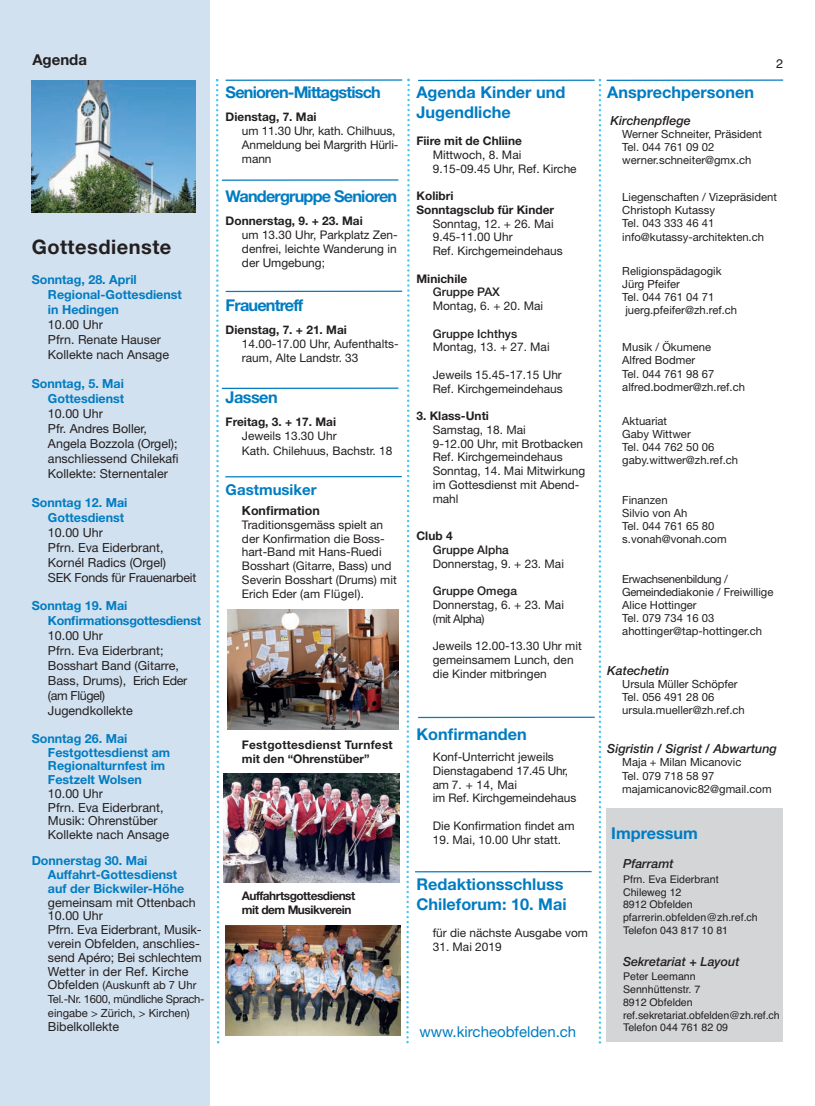
<style>
.page{position:relative;width:815px;height:1106px;background:#fff}
.page>*{position:absolute;margin:0;border:0;box-sizing:border-box;transform-origin:0 0}
.t1{font:700 20px "Helvetica Neue LT Pro";letter-spacing:.025em;color:#231f20}
.t2{font:700 16.25px/19.5px "Helvetica Neue LT Pro";color:#007cc2}
.t3{font:700 16.25px "Helvetica Neue LT Pro";letter-spacing:-.05em;color:#007cc2}
.t4{font:15px "Helvetica Neue LT Pro";color:#007cc2}
.t5{font:700 15px "Helvetica Neue LT Pro";color:#007cc2}
.t6{font:700 15px "Helvetica Neue LT Pro";color:#231f20}
.t7{font:12.5px/15px "Helvetica Neue LT Pro";color:#231f20}
.t8{font:700 12.5px/13.8px "Helvetica Neue LT Pro";color:#007cc2}
.t9{font:italic 500 12.5px "Helvetica Neue LT Pro";color:#231f20}
.t10{font:700 12.5px/15px "Helvetica Neue LT Pro";letter-spacing:-.02em;color:#007cc2}
.t11{font:700 12.5px "Helvetica Neue LT Pro";color:#231f20}
.t12{font:12.5px "Helvetica";color:#231f20}
.t13{font:11.88px/13.8px "Helvetica Neue LT Pro";color:#231f20}
.t14{font:700 11.88px/13.8px "Helvetica Neue LT Pro";color:#231f20}
.t15{font:500 11.88px "Helvetica Neue LT Pro";color:#231f20}
.t16{font:700 11.88px/13.8px "Helvetica Neue LT Pro";letter-spacing:.02em;color:#231f20}
.t17{font:700 11.88px/13.8px "Helvetica Neue LT Pro";letter-spacing:-.04em;color:#231f20}
.t18{font:11.25px/13.1px "Helvetica Neue LT Pro";color:#231f20}
.t19{font:10.62px/12.9px "Helvetica";color:#231f20}
.s1{font-size:12.5px}
</style>
<div class="page">
<div style="left:0;top:0;width:209px;height:1106px;background:#d2e1ef"></div>
<hr style="left:226px;top:79px;width:176px;height:2px;background:#007cc2">
<hr style="left:418px;top:80px;width:177px;height:1px;background:#007cc2">
<hr style="left:607px;top:79px;width:176px;height:2px;background:#007cc2">
<svg style="left:215px;top:78px;width:5px;height:965px"></svg>
<svg style="left:406px;top:78px;width:4px;height:965px"></svg>
<svg style="left:599px;top:79px;width:2px;height:964px"></svg>
<img style="left:32px;top:80px;width:163px;height:133px">
<img style="left:227px;top:609px;width:171px;height:120px">
<img style="left:224px;top:773px;width:176px;height:109px">
<img style="left:226px;top:925px;width:174px;height:110px">
<hr style="left:225px;top:476px;width:177px;height:1px;background:#007cc2">
<hr style="left:415px;top:871px;width:177px;height:1px;background:#007cc2">
<div style="left:607px;top:808px;width:176px;height:234px;background:#d4d5d7"></div>
<hr style="left:418px;top:716px;width:177px;height:2px;background:#007cc2">
<hr style="left:226px;top:291px;width:176px;height:1px;background:#007cc2">
<hr style="left:222px;top:387px;width:176px;height:2px;background:#007cc2">
<hr style="left:222px;top:179px;width:176px;height:2px;background:#007cc2">
<p class="t6" style="left:32px;top:54px;width:56px">Agenda</p>
<h1 class="t1" style="left:32px;top:240px;width:141px">Gottesdienste</h1>
<p class="t8" style="left:48px;top:273px;width:135px;line-height:15px;text-indent:-16px">Sonntag, 28. April<br>Regional-Gottesdienst in Hedingen</p>
<p class="t7" style="left:48px;top:318px;width:123px">10.00 Uhr<br>Pfrn. Renate Hauser<br>Kollekte nach Ansage</p>
<p class="t8" style="left:32px;top:377px;width:94px;line-height:15px;text-align:right">Sonntag, 5. Mai<br>Gottesdienst</p>
<p class="t7" style="left:48px;top:407px;width:132px">10.00 Uhr<br>Pfr. Andres Boller,<br>Angela Bozzola (Orgel); anschliessend Chilekafi<br>Kollekte: Sternentaler</p>
<p class="t8" style="left:32px;top:496px;width:97px;line-height:15px;text-align:right">Sonntag 12. Mai<br>Gottesdienst</p>
<p class="t7" style="left:48px;top:526px;width:150px">10.00 Uhr<br>Pfrn. Eva Eiderbrant,<br>Kornél Radics (Orgel)<br>SEK Fonds für Frauenarbeit</p>
<p class="t10" style="left:48px;top:599px;width:155px;text-indent:-16px">Sonntag 19. Mai<br>Konfirmationsgottesdienst</p>
<p class="t7" style="left:48px;top:629px;width:141px">10.00 Uhr<br>Pfrn. Eva Eiderbrant;<br>Bosshart Band (Gitarre,<br>Bass, Drums), Erich Eder (am Flügel)<br>Jugendkollekte</p>
<p class="t8" style="left:48px;top:732px;width:124px;text-indent:-16px">Sonntag 26. Mai<br>Festgottesdienst am<br>Regionalturnfest im<br>Festzelt Wolsen</p>
<p class="t7" style="left:48px;top:787px;width:123px;line-height:13.8px">10.00 Uhr<br>Pfrn. Eva Eiderbrant,<br>Musik: Ohrenstüber<br>Kollekte nach Ansage</p>
<p class="t8" style="left:48px;top:855px;width:138px;text-indent:-16px">Donnerstag 30. Mai<br>Auffahrt-Gottesdienst auf der Bickwiler-Höhe</p>
<p class="t7" style="left:48px;top:896px;width:155px;line-height:13.8px">gemeinsam mit Ottenbach<br>10.00 Uhr<br>Pfrn. Eva Eiderbrant, Musik&shy;verein Obfelden, anschlies&shy;send Apéro; Bei schlechtem<br>Wetter in der Ref. Kirche</p>
<p class="t18" style="left:48px;top:979px;width:158px;line-height:13.8px"><span class="s1">Obfelden</span> (Auskunft ab 7 Uhr<br>Tel.-Nr. 1600, mündliche Sprach&shy;eingabe &gt; Zürich, &gt; Kirchen)</p>
<p class="t7" style="left:48px;top:1019px;width:73px">Bibelkollekte</p>
<h2 class="t3" style="left:226px;top:86px;width:157px">Senioren-Mittagstisch</h2>
<p class="t14" style="left:226px;top:111px;width:92px">Dienstag, 7. Mai</p>
<p class="t13" style="left:242px;top:125px;width:158px">um 11.30 Uhr, kath. Chilhuus,<br>Anmeldung bei Margrith Hürli&shy;mann</p>
<h2 class="t3" style="left:226px;top:190px;width:173px">Wandergruppe Senioren</h2>
<p class="t14" style="left:226px;top:215px;width:139px">Donnerstag, 9. + 23. Mai</p>
<p class="t13" style="left:242px;top:229px;width:157px;text-align:justify">um 13.30 Uhr, Parkplatz Zen&shy;denfrei, leichte Wanderung in der Umgebung;</p>
<h2 class="t3" style="left:226px;top:299px;width:79px">Frauentreff</h2>
<p class="t14" style="left:226px;top:324px;width:123px">Dienstag, 7. + 21. Mai</p>
<p class="t13" style="left:242px;top:338px;width:158px">14.00-17.00 Uhr, Aufenthalts&shy;raum, Alte Landstr. 33</p>
<h2 class="t2" style="left:226px;top:388px;width:54px">Jassen</h2>
<p class="t14" style="left:226px;top:416px;width:112px">Freitag, 3. + 17. Mai</p>
<p class="t13" style="left:242px;top:429px;width:152px;line-height:15px">Jeweils 13.30 Uhr<br>Kath. Chilehuus, Bachstr. 18</p>
<p class="t5" style="left:226px;top:484px;width:92px">Gastmusiker</p>
<p class="t11" style="left:242px;top:506px;width:79px">Konfirmation</p>
<p class="t13" style="left:242px;top:519px;width:156px">Traditionsgemäss spielt an der Konfirmation die Boss&shy;hart-Band mit Hans-Ruedi<br>Bosshart (Gitarre, Bass) und<br>Severin Bosshart (Drums) mit<br>Erich Eder (am Flügel).</p>
<h2 class="t2" style="left:416px;top:84px;width:150px">Agenda Kinder und<br>Jugendliche</h2>
<p class="t14" style="left:416px;top:135px;width:107px">Fiire mit de Chliine</p>
<p class="t13" style="left:433px;top:149px;width:145px">Mittwoch, 8. Mai<br>9.15-09.45 Uhr, Ref. Kirche</p>
<p class="t14" style="left:416px;top:190px;width:139px">Kolibri<br>Sonntagsclub für Kinder</p>
<p class="t13" style="left:433px;top:218px;width:132px">Sonntag, 12. + 26. Mai<br>9.45-11.00 Uhr<br>Ref. Kirchgemeindehaus</p>
<p class="t14" style="left:416px;top:272px;width:52px">Minichile</p>
<p class="t15" style="left:433px;top:288px;width:69px">Gruppe PAX</p>
<p class="t13" style="left:433px;top:300px;width:112px">Montag, 6. + 20. Mai</p>
<p class="t15" style="left:433px;top:329px;width:86px">Gruppe Ichthys</p>
<p class="t13" style="left:433px;top:341px;width:118px">Montag, 13. + 27. Mai</p>
<p class="t13" style="left:433px;top:369px;width:132px">Jeweils 15.45-17.15 Uhr<br>Ref. Kirchgemeindehaus</p>
<p class="t14" style="left:416px;top:410px;width:74px">3. Klass-Unti</p>
<p class="t13" style="left:433px;top:424px;width:154px">Samstag, 18. Mai<br>9-12.00 Uhr, mit Brotbacken<br>Ref. Kirchgemeindehaus<br>Sonntag, 14. Mai Mitwirkung im Gottesdienst mit Abend&shy;mahl</p>
<p class="t14" style="left:416px;top:530px;width:38px">Club 4</p>
<p class="t15" style="left:433px;top:545px;width:78px">Gruppe Alpha</p>
<p class="t13" style="left:433px;top:558px;width:133px">Donnerstag, 9. + 23. Mai</p>
<p class="t15" style="left:433px;top:587px;width:86px">Gruppe Omega</p>
<p class="t13" style="left:433px;top:599px;width:133px">Donnerstag, 6. + 23. Mai (mit Alpha)</p>
<p class="t13" style="left:433px;top:640px;width:150px">Jeweils 12.00-13.30 Uhr mit gemeinsamem Lunch, den die Kinder mitbringen</p>
<p class="t16" style="left:242px;top:739px;width:152px">Festgottesdienst Turnfest mit den “Ohrenstüber”</p>
<p class="t17" style="left:242px;top:890px;width:115px">Auffahrtsgottesdienst mit dem Musikverein</p>
<h2 class="t2" style="left:416px;top:725px;width:112px">Konfirmanden</h2>
<p class="t13" style="left:433px;top:751px;width:145px">Konf-Unterricht jeweils<br>Dienstagabend 17.45 Uhr, am 7. + 14, Mai<br>im Ref. Kirchgemeindehaus</p>
<p class="t13" style="left:433px;top:820px;width:143px">Die Konfirmation findet am</p>
<p class="t13" style="left:433px;top:834px;width:130px">19. Mai, 10.00 Uhr statt.</p>
<h2 class="t2" style="left:416px;top:876px;width:152px">Redaktionsschluss<br>Chileforum: 10. Mai</h2>
<p class="t13" style="left:433px;top:927px;width:157px">für die nächste Ausgabe vom</p>
<p class="t13" style="left:433px;top:941px;width:70px">31. Mai 2019</p>
<p class="t4" style="left:419px;top:1026px;width:158px">www.kircheobfelden.ch</p>
<p class="t12" style="left:776px;top:56px;width:8px">2</p>
<h2 class="t2" style="left:607px;top:84px;width:148px">Ansprechpersonen</h2>
<p class="t9" style="left:610px;top:116px;width:82px">Kirchenpflege</p>
<p class="t18" style="left:622px;top:129px;width:141px">Werner Schneiter, Präsident<br>Tel. 044 761 09 02 werner.schneiter@gmx.ch</p>
<p class="t18" style="left:622px;top:192px;width:156px">Liegenschaften / Vizepräsident<br>Christoph Kutassy<br>Tel. 043 333 46 41 info@kutassy-architekten.ch</p>
<p class="t18" style="left:622px;top:265px;width:116px">Religionspädagogik<br>Jürg Pfeifer<br>Tel. 044 761 04 71 juerg.pfeifer@zh.ref.ch</p>
<p class="t18" style="left:622px;top:342px;width:124px">Musik / Ökumene<br>Alfred Bodmer<br>Tel. 044 761 98 67 alfred.bodmer@zh.ref.ch</p>
<p class="t18" style="left:622px;top:415px;width:117px">Aktuariat<br>Gaby Wittwer<br>Tel. 044 762 50 06 gaby.wittwer@zh.ref.ch</p>
<p class="t18" style="left:622px;top:494px;width:106px">Finanzen<br>Silvio von Ah<br>Tel. 044 761 65 80 s.vonah@vonah.com</p>
<p class="t18" style="left:622px;top:573px;width:153px">Erwachsenenbildung /<br>Gemeindediakonie / Freiwillige<br>Alice Hottinger<br>Tel. 079 734 16 03 ahottinger@tap-hottinger.ch</p>
<p class="t9" style="left:607px;top:665px;width:64px">Katechetin</p>
<p class="t18" style="left:622px;top:678px;width:124px">Ursula Müller Schöpfer<br>Tel. 056 491 28 06 ursula.mueller@zh.ref.ch</p>
<p class="t9" style="left:607px;top:744px;width:171px">Sigristin / Sigrist / Abwartung</p>
<p class="t18" style="left:622px;top:757px;width:151px">Maja + Milan Micanovic<br>Tel. 079 718 58 97 majamicanovic82@gmail.com</p>
<h2 class="t2" style="left:611px;top:825px;width:88px">Impressum</h2>
<p class="t9" style="left:623px;top:859px;width:52px">Pfarramt</p>
<p class="t19" style="left:623px;top:872px;width:136px">Pfrn. Eva Eiderbrant<br>Chileweg 12<br>8912 Obfelden pfarrerin.obfelden@zh.ref.ch<br>Telefon 043 817 10 81</p>
<p class="t9" style="left:623px;top:956px;width:118px">Sekretariat + Layout</p>
<p class="t19" style="left:623px;top:970px;width:158px">Peter Leemann<br>Sennhüttenstr. 7<br>8912 Obfelden ref.sekretariat.obfelden@zh.ref.ch<br>Telefon 044 761 82 09</p>
</div>
